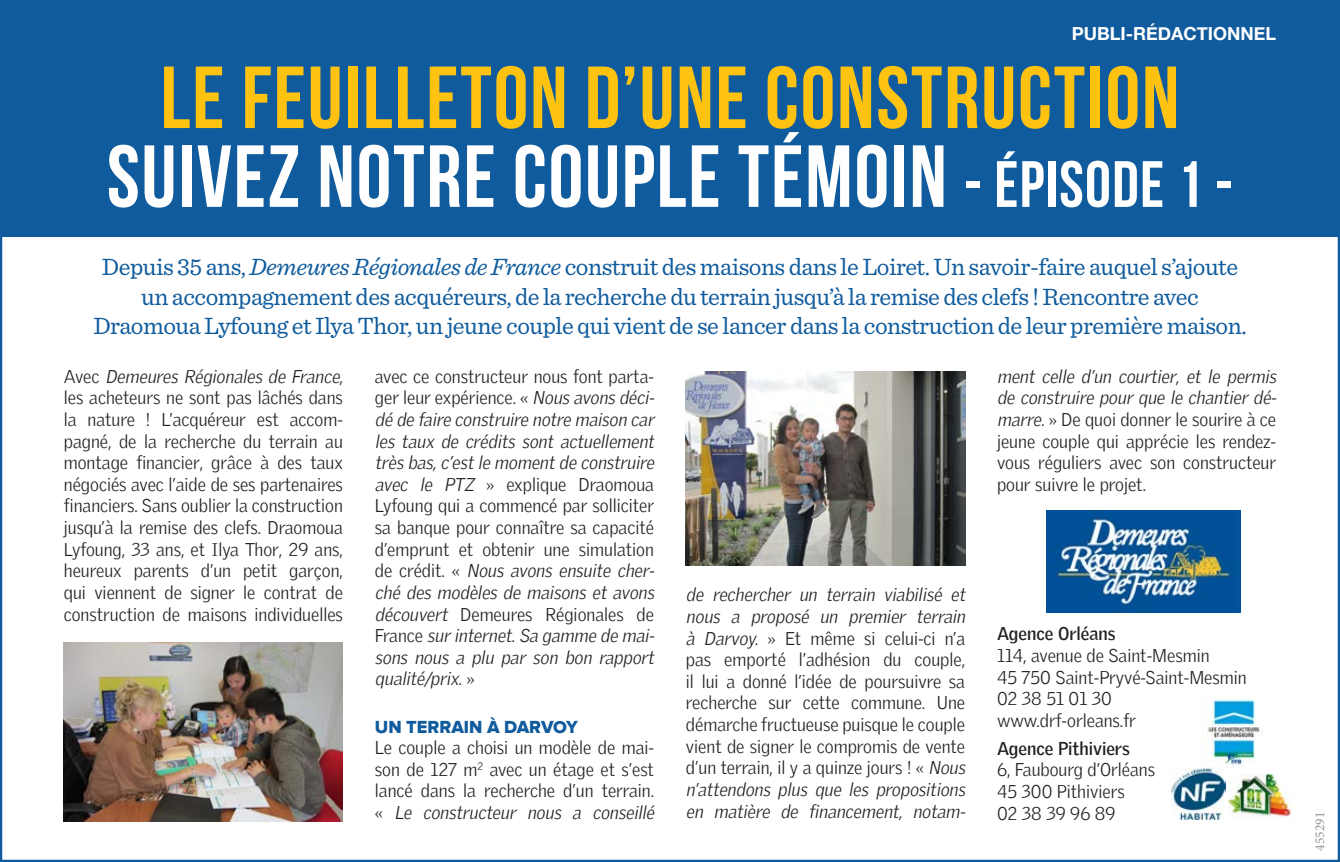
<style>
.page{position:relative;width:1340px;height:862px;background:#fff}
.page>*{position:absolute;margin:0;border:0;box-sizing:border-box;transform-origin:0 0}
.t1{font:87.75px/78.8px "Bebas Neue";letter-spacing:.02em;color:#fec210;text-align:center}
.t2{font:24.75px/29.2px "Sentinel";letter-spacing:-.02em;color:#0f5b9d;text-align:center}
.t3{font:300 18px/21.6px "Griffith Gothic";color:#231f20}
.t4{font:italic 300 18px/21.6px "Griffith Gothic";color:#231f20}
.t5{font:700 18px "Griffith Gothic";color:#231f20}
.t6{font:700 18px "Helvetica Neue";color:#fff}
.t7{font:18px "Proxima Nova Extrabld";color:#0f5b9d}
.t8{font:13.5px "Minion Pro";color:#939598}
.s1{color:#fff}
.s2{font-size:65.25px;color:#fff}
.s3{font-style:italic}
.s4{font-style:normal}
</style>
<div class="page">
<div style="left:0;top:0;width:1339px;height:236px;background:#0f5b9d"></div>
<img style="left:64px;top:642px;width:279px;height:178px">
<img style="left:686px;top:372px;width:279px;height:192px">
<img style="left:1046px;top:510px;width:194px;height:102px">
<img style="left:1202px;top:699px;width:58px;height:67px">
<img style="left:1171px;top:767px;width:54px;height:51px">
<img style="left:1228px;top:774px;width:64px;height:44px">
<p class="t6" style="left:1071px;top:22px;width:206px">PUBLI-RÉDACTIONNEL</p>
<h1 class="t1" style="left:107px;top:58px;width:1127px">LE FEUILLETON D’UNE CONSTRUCTION<br><span class="s1">SUIVEZ NOTRE COUPLE TÉMOIN</span> <span class="s2">- ÉPISODE 1 -</span></h1>
<p class="t2" style="left:93px;top:250px;width:1154px">Depuis 35 ans, <span class="s3">Demeures Régionales de France</span> construit des maisons dans le Loiret. Un savoir-faire auquel s’ajoute un accompagnement des acquéreurs, de la recherche du terrain jusqu’à la remise des clefs ! Rencontre avec<br>Draomoua Lyfoung et Ilya Thor, un jeune couple qui vient de se lancer dans la construction de leur première maison.</p>
<p class="t3" style="left:64px;top:365px;width:281px;text-align:justify">Av e c <span class="s3">Demeures Régionales de France</span>, les acheteurs ne sont pas lâchés dans la nature ! L’acquéreur est accom&shy;pagné, de la recherche du terrain au montage financier, grâce à des taux négociés avec l’aide de ses partenaires financiers. Sans oublier la construction jusqu’à la remise des clefs. Draomoua Lyfoung, 33 ans, et Ilya Thor, 29 ans, heureux parents d’un petit garçon, qui viennent de signer le contrat de construction de maisons individuelles</p>
<p class="t4" style="left:375px;top:365px;width:284px"><span class="s4">avec ce constructeur nous font parta&shy;ger leur expérience. «</span> Nous avons déci&shy;dé de faire construire notre maison car les taux de crédits sont actuellement très bas,c’estle momentde construire avec le PTZ <span class="s4">» explique Draomoua Lyfoung qui a commencé par solliciter sa banque pour connaître sa capacité d’emprunt et obtenir une simulation d e c r é d i t . «</span> Nous avons ensuite cher&shy;ché des modèles de maisons et avons découvert <span class="s4">Demeures Régionales de Fra n c e</span> surinternet.Sa gamme de mai&shy;sons nous a plu par son bon rapport qualité/prix. <span class="s4">»</span></p>
<p class="t7" style="left:375px;top:715px;width:205px">UN TERRAIN À DARVOY</p>
<p class="t3" style="left:375px;top:736px;width:284px">Le couple a choisi un modèle de mai&shy;son de 127 m<sup>2</sup> avec un étage et s’est lancé dans la recherche d’un terrain. « <span class="s3">Le constructeur nous a conseillé</span></p>
<p class="t3" style="left:997px;top:365px;width:284px"><span class="s3">ment celle d’un courtier, et le permis de construire pour que le chantier dé&shy;marre.</span>» De quoi donner le sourire à ce jeune couple qui apprécie les rendez&shy;vous réguliers avec son constructeur pour suivre le projet.</p>
<p class="t3" style="left:686px;top:583px;width:284px"><span class="s3">de rechercher un terrain viabilisé et nous a proposé un premier terrain à Darvoy.</span> » Et même si celui-ci n’a pas emporté l’adhésion du couple, il lui a donné l’idée de poursuivre sa recherche sur cette commune. Une démarche fructueuse puisque le couple vient de signer le compromis de vente d’un terrain, il y a quinze jours ! « <span class="s3">Nous n’attendons plus que les propositions en matière de financement, notam-</span></p>
<p class="t5" style="left:997px;top:622px;width:120px">Agence Orléans</p>
<p class="t3" style="left:997px;top:644px;width:251px">114, avenue de Saint-Mesmin<br>45 750 Saint-Pryvé-Saint-Mesmin<br>02 38 51 01 30 www.drf-orleans.fr</p>
<p class="t5" style="left:997px;top:737px;width:134px">Agence Pithiviers</p>
<p class="t3" style="left:997px;top:758px;width:160px">6, Faubourg d’Orléans<br>45 300 Pithiviers<br>02 38 39 96 89</p>
<p class="t8" style="left:1310px;top:850px;width:40px;rotate:-90deg">455291</p>
</div>
